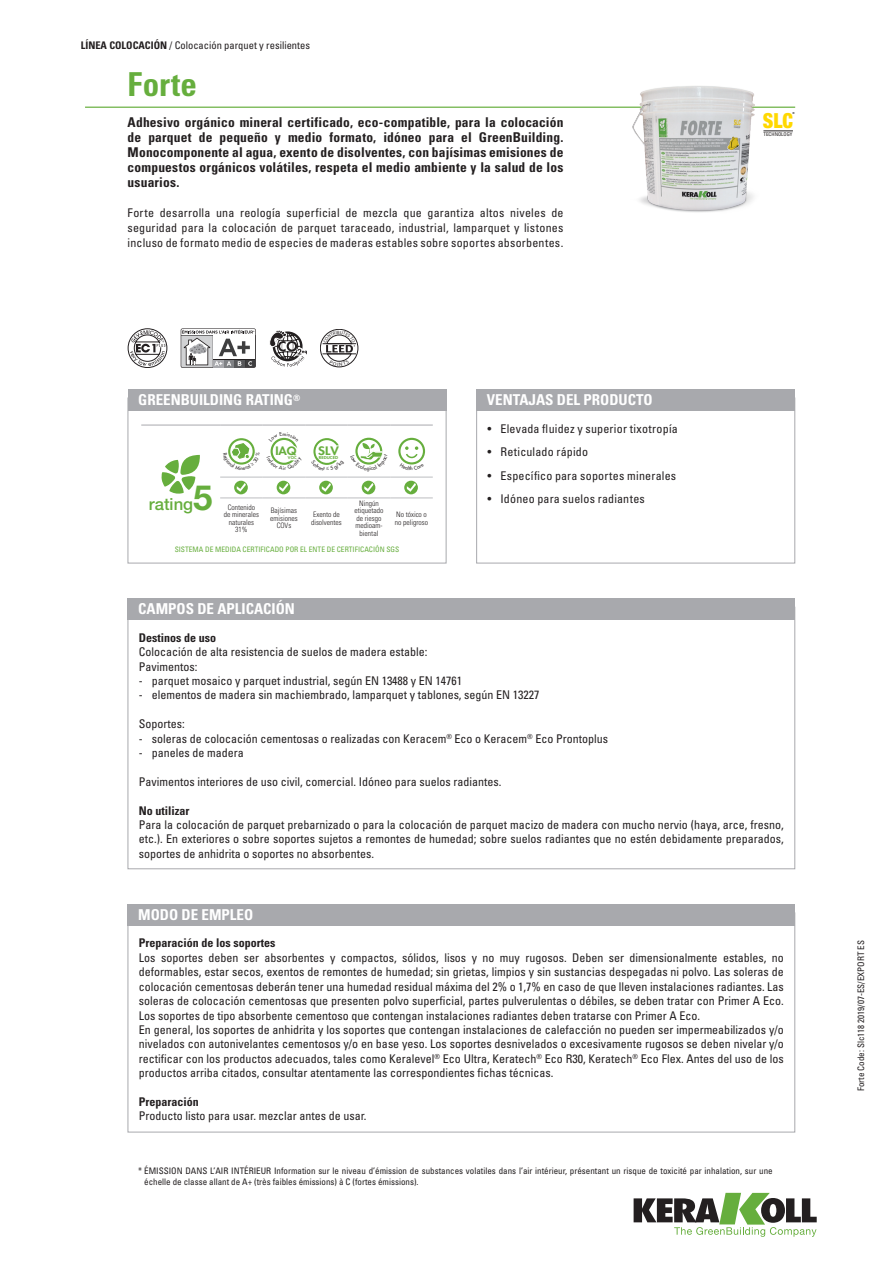
<style>
.page{position:relative;width:893px;height:1263px;background:#fff}
.page>*{position:absolute;margin:0;border:0;box-sizing:border-box;transform-origin:0 0}
.t1{font:700 condensed 33px "Univers LT Std";letter-spacing:.01em;color:#66ae3d}
.t2{font:900 condensed 20.85px "Helvetica Neue LT Std";color:#ffd801;scale:.95 1}
.t3{font:500 16.65px "Helvetica Neue LT Std";color:#66ae3d}
.t4{font:700 condensed 15px "Univers LT Std";color:#fff}
.t5{font:700 condensed 13.5px/15px "Univers LT Std";letter-spacing:.015em;color:#231f20;text-align:justify}
.t6{font:condensed 12px/14.4px "Univers LT Std";color:#231f20;text-align:justify}
.t7{font:condensed 12px "Univers LT Std";letter-spacing:.02em;color:#231f20}
.t8{font:700 condensed 12px "Univers LT Std";color:#231f20}
.t9{font:800 11.4px "Futura Std";color:#66ae3d;scale:1.15 1}
.t10{font:800 11.1px "Futura Std";color:#66ae3d;scale:1.11 1}
.t11{font:condensed 10.5px "Univers LT Std";color:#231f20}
.t12{font:condensed 9px/10.8px "Univers LT Std";color:#231f20}
.t13{font:300 condensed 7.5px/7.5px "Univers LT Std";color:#231f20;text-align:center}
.t14{font:condensed 7.5px "Univers LT Std";color:#66ae3d}
.t15{font:condensed 5.25px "Univers LT Std";color:#231f20}
.t16{font:800 3.9px "Futura Std";color:#66ae3d;scale:1.2 1}
.t17{font:800 3.9px "Futura Std";color:#66ae3d;scale:1.11 1}
.t18{font:500 condensed 2.85px "Helvetica Neue LT Std";color:#231f20}
.s1{font-weight:700}
.s2{font-weight:700;font-size:34.8px}
.s3{font-size:11.4px}
</style>
<div class="page">
<svg style="left:634px;top:1193px;width:183px;height:44px"></svg>
<hr style="left:85px;top:107px;width:710px;height:1px;background:#66ae3d">
<div style="left:476px;top:398px;width:319px;height:165px;border:1px solid #a8a9ad"></div>
<div style="left:128px;top:398px;width:318px;height:165px;border:1px solid #a8a9ad"></div>
<div style="left:128px;top:389px;width:318px;height:21px;background:#a8a9ad"></div>
<div style="left:476px;top:389px;width:319px;height:21px;background:#a8a9ad"></div>
<img style="left:622px;top:86px;width:144px;height:126px">
<svg style="left:128px;top:328px;width:39px;height:40px"></svg>
<div style="left:320px;top:329px;width:38px;height:38px;border:1px solid #231f20;border-radius:50%"></div>
<hr style="left:323px;top:354px;width:33px;height:1px;background:#231f20">
<hr style="left:323px;top:343px;width:33px;height:1px;background:#231f20">
<svg style="left:181px;top:328px;width:75px;height:40px"></svg>
<svg style="left:181px;top:329px;width:74px;height:38px"></svg>
<div style="left:128px;top:598px;width:667px;height:21px;background:#a8a9ad"></div>
<div style="left:128px;top:904px;width:667px;height:21px;background:#a8a9ad"></div>
<svg style="left:269px;top:330px;width:38px;height:37px"></svg>
<hr style="left:220px;top:477px;width:43px;height:1px;background:#bcbdc0">
<hr style="left:263px;top:477px;width:42px;height:1px;background:#bcbdc0">
<hr style="left:305px;top:477px;width:43px;height:1px;background:#bcbdc0">
<hr style="left:348px;top:477px;width:42px;height:1px;background:#bcbdc0">
<hr style="left:390px;top:477px;width:43px;height:1px;background:#bcbdc0">
<hr style="left:220px;top:498px;width:43px;height:1px;background:#bcbdc0">
<hr style="left:263px;top:498px;width:42px;height:1px;background:#bcbdc0">
<hr style="left:305px;top:498px;width:43px;height:1px;background:#bcbdc0">
<hr style="left:348px;top:498px;width:42px;height:1px;background:#bcbdc0">
<hr style="left:390px;top:498px;width:43px;height:1px;background:#bcbdc0">
<hr style="left:141px;top:425px;width:79px;height:1px;background:#a8a9ad">
<hr style="left:220px;top:425px;width:43px;height:1px;background:#a8a9ad">
<hr style="left:263px;top:425px;width:42px;height:1px;background:#a8a9ad">
<hr style="left:305px;top:425px;width:43px;height:1px;background:#a8a9ad">
<hr style="left:348px;top:425px;width:42px;height:1px;background:#a8a9ad">
<hr style="left:390px;top:425px;width:43px;height:1px;background:#a8a9ad">
<svg style="left:161px;top:455px;width:39px;height:39px"></svg>
<div style="left:228px;top:438px;width:27px;height:27px;border:2px solid #66ae3d;border-radius:50%"></div>
<div style="left:355px;top:438px;width:27px;height:27px;border:2px solid #66ae3d;border-radius:50%"></div>
<div style="left:398px;top:438px;width:27px;height:26px;border:2px solid #66ae3d;border-radius:50%"></div>
<svg style="left:234px;top:481px;width:14px;height:13px"></svg>
<svg style="left:237px;top:483px;width:9px;height:9px"></svg>
<svg style="left:277px;top:481px;width:13px;height:13px"></svg>
<svg style="left:279px;top:483px;width:9px;height:9px"></svg>
<svg style="left:319px;top:481px;width:14px;height:13px"></svg>
<svg style="left:322px;top:483px;width:9px;height:9px"></svg>
<svg style="left:362px;top:481px;width:13px;height:13px"></svg>
<svg style="left:364px;top:483px;width:9px;height:9px"></svg>
<svg style="left:404px;top:481px;width:14px;height:13px"></svg>
<svg style="left:407px;top:483px;width:9px;height:9px"></svg>
<hr style="left:763px;top:131px;width:30px;height:1px;background:#231f20">
<svg style="left:323px;top:330px;width:32px;height:36px"></svg>
<svg style="left:228px;top:442px;width:27px;height:23px"></svg>
<svg style="left:270px;top:437px;width:28px;height:28px"></svg>
<svg style="left:313px;top:438px;width:26px;height:27px"></svg>
<svg style="left:355px;top:443px;width:28px;height:22px"></svg>
<svg style="left:400px;top:446px;width:24px;height:19px"></svg>
<p class="t11" style="left:81px;top:38px;width:231px"><span class="s1">LÍNEA COLOCACIÓN</span> / Colocación parquet y resilientes</p>
<h1 class="t1" style="left:128px;top:64px;width:71px">Forte</h1>
<p class="t5" style="left:128px;top:114px;width:437px">Adhesivo orgánico mineral certificado, eco-compatible, para la colocación de parquet de pequeño y medio formato, idóneo para el GreenBuilding.<br>Monocomponente al agua, exento de disolventes, con bajísimas emisiones de compuestos orgánicos volátiles, respeta el medio ambiente y la salud de los usuarios.</p>
<p class="t6" style="left:128px;top:205px;width:437px;line-height:15px">Forte desarrolla una reología superficial de mezcla que garantiza altos niveles de seguridad para la colocación de parquet taraceado, industrial, lamparquet y listones incluso de formato medio de especies de maderas estables sobre soportes absorbentes.</p>
<p class="t4" style="left:138px;top:391px;width:164px">GREENBUILDING RATING<sup>®</sup></p>
<p class="t4" style="left:487px;top:391px;width:167px">VENTAJAS DEL PRODUCTO</p>
<h3 class="t3" style="left:149px;top:494px;width:65px">rating<span class="s2">5</span></h3>
<p class="t10" style="left:275px;top:444px;width:21px"><span class="s3">I</span>AQ</p>
<p class="t17" style="left:288px;top:455px;width:9px">VOC</p>
<p class="t9" style="left:318px;top:444px;width:19px">SLV</p>
<p class="t16" style="left:319px;top:455px;width:18px">REDUCED</p>
<p class="t13" style="left:224px;top:503px;width:36px">Contenido de minerales naturales<br>31%</p>
<p class="t13" style="left:270px;top:507px;width:29px">Bajísimas emisiones<br>COVs</p>
<p class="t13" style="left:311px;top:511px;width:32px;text-align:left">Exento de disolventes</p>
<p class="t13" style="left:354px;top:499px;width:31px">Ningún etiquetado de riesgo medioam&shy;biental</p>
<p class="t13" style="left:395px;top:511px;width:35px;text-align:left">No tóxico o no peligroso</p>
<p class="t14" style="left:175px;top:545px;width:226px">SISTEMA DE MEDIDA CERTIFICADO POR EL ENTE DE CERTIFICACIÓN SGS</p>
<p class="t4" style="left:138px;top:600px;width:158px">CAMPOS DE APLICACIÓN</p>
<p class="t7" style="left:488px;top:421px;width:192px">• Elevada fluidez y superior tixotropía</p>
<p class="t6" style="left:488px;top:444px;width:102px">• Reticulado rápido</p>
<p class="t6" style="left:488px;top:468px;width:190px">• Específico para soportes minerales</p>
<p class="t7" style="left:488px;top:491px;width:159px">• Idóneo para suelos radiantes</p>
<h2 class="t2" style="left:763px;top:108px;width:33px">SLC</h2>
<p class="t18" style="left:792px;top:112px;width:4px">®</p>
<p class="t15" style="left:763px;top:131px;width:31px">TECHNOLOGY</p>
<p class="t8" style="left:139px;top:630px;width:79px">Destinos de uso</p>
<p class="t6" style="left:139px;top:644px;width:290px">Colocación de alta resistencia de suelos de madera estable:<br>Pavimentos:</p>
<p class="t6" style="left:139px;top:673px;width:325px">- parquet mosaico y parquet industrial, según EN 13488 y EN 14761</p>
<p class="t6" style="left:139px;top:688px;width:402px">- elementos de madera sin machiembrado, lamparquet y tablones, según EN 13227</p>
<p class="t6" style="left:139px;top:716px;width:47px">Soportes:</p>
<p class="t6" style="left:139px;top:731px;width:471px">- soleras de colocación cementosas o realizadas con Keracem<sup>®</sup> Eco o Keracem<sup>®</sup> Eco Prontoplus</p>
<p class="t6" style="left:139px;top:745px;width:106px">- paneles de madera</p>
<p class="t6" style="left:139px;top:774px;width:364px">Pavimentos interiores de uso civil, comercial. Idóneo para suelos radiantes.</p>
<p class="t8" style="left:139px;top:803px;width:52px">No utilizar</p>
<p class="t6" style="left:139px;top:817px;width:646px">Para la colocación de parquet prebarnizado o para la colocación de parquet macizo de madera con mucho nervio (haya, arce, fresno, etc.). En exteriores o sobre soportes sujetos a remontes de humedad; sobre suelos radiantes que no estén debidamente preparados, soportes de anhidrita o soportes no absorbentes.</p>
<p class="t4" style="left:138px;top:905px;width:116px">MODO DE EMPLEO</p>
<p class="t8" style="left:139px;top:936px;width:138px">Preparación de los soportes</p>
<p class="t6" style="left:139px;top:950px;width:646px;text-align:left">Los soportes deben ser absorbentes y compactos, sólidos, lisos y no muy rugosos. Deben ser dimensionalmente estables, no deformables, estar secos, exentos de remontes de humedad; sin grietas, limpios y sin sustancias despegadas ni polvo. Las soleras de colocación cementosas deberán tener una humedad residual máxima del 2% o 1,7% en caso de que lleven instalaciones radiantes. Las soleras de colocación cementosas que presenten polvo superficial, partes pulverulentas o débiles, se deben tratar con Primer A Eco.<br>Los soportes de tipo absorbente cementoso que contengan instalaciones radiantes deben tratarse con Primer A Eco.<br>En general, los soportes de anhidrita y los soportes que contengan instalaciones de calefacción no pueden ser impermeabilizados y/o nivelados con autonivelantes cementosos y/o en base yeso. Los soportes desnivelados o excesivamente rugosos se deben nivelar y/o rectificar con los productos adecuados, tales como Keralevel<sup>®</sup> Eco Ultra, Keratech<sup>®</sup> Eco R30, Keratech<sup>®</sup> Eco Flex. Antes del uso de los productos arriba citados, consultar atentamente las correspondientes fichas técnicas.</p>
<p class="t8" style="left:139px;top:1094px;width:61px">Preparación</p>
<p class="t6" style="left:139px;top:1109px;width:229px">Producto listo para usar. mezclar antes de usar.</p>
<p class="t12" style="left:144px;top:1165px;width:630px;text-indent:-6px">* ÉMISSION DANS L’AIR INTÉRIEUR Information sur le niveau d’émission de substances volatiles dans l’air intérieur, présentant un risque de toxicité par inhalation, sur une échelle de classe allant de A+ (très faibles émissions) à C (fortes émissions).</p>
<p class="t12" style="left:855px;top:1091px;width:152px;rotate:-90deg">Forte Code: Slc118 2019/07-ES/EXPORT ES</p>
</div>
